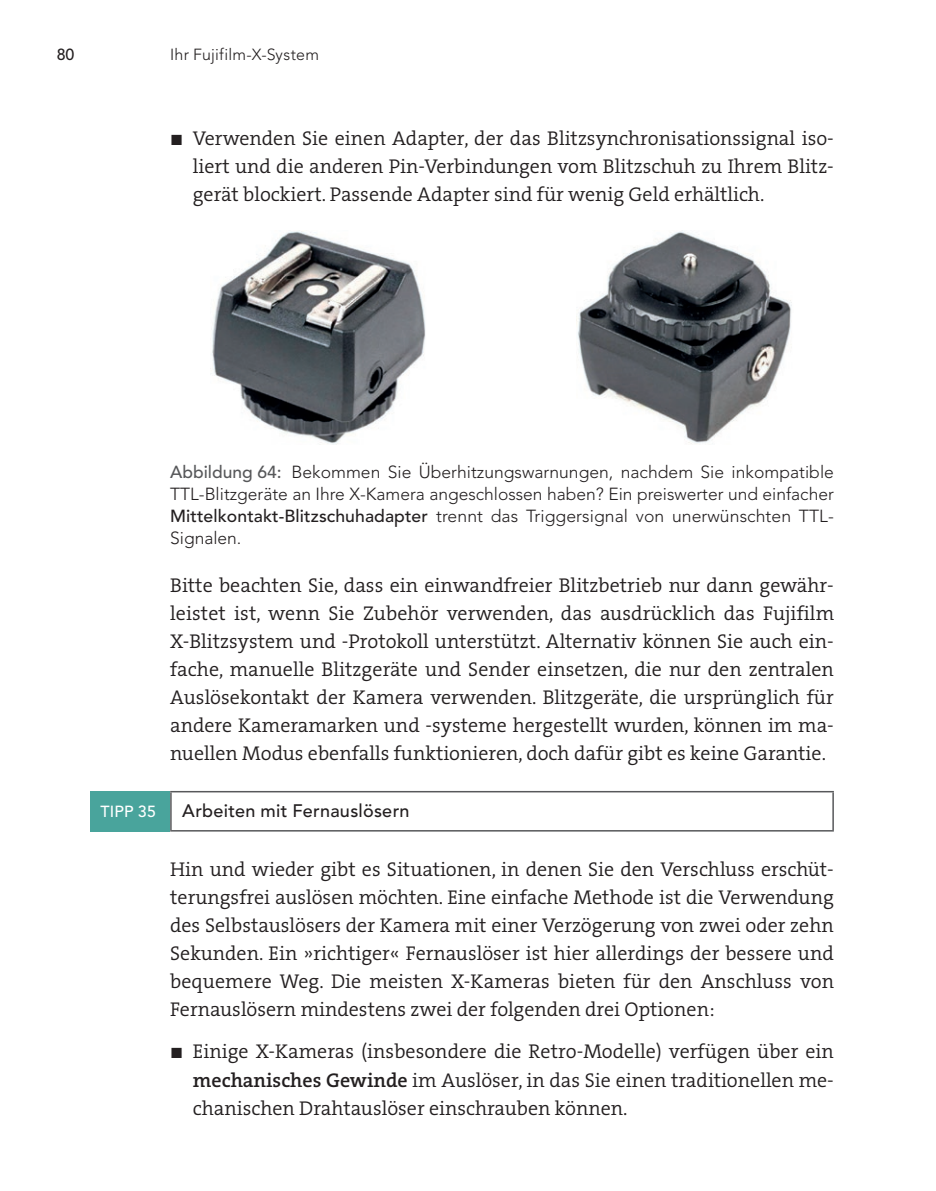
<style>
.page{position:relative;width:936px;height:1191px;background:#fff}
.page>*{position:absolute;margin:0;border:0;box-sizing:border-box;transform-origin:0 0}
._202_Standard_O_AO{font:20px/28px "The Serif HP4 Se Lig";color:#231f20;text-align:justify}
._500_Tippueberschrif{font:500 18px "Avenir LT Pro";letter-spacing:.015em;color:#231f20}
.t1{font:300 17.4px/22px "Avenir LT Pro";letter-spacing:.005em;color:#231f20;text-align:justify}
.t2{font:300 16px "Avenir LT Pro";letter-spacing:.01em;color:#231f20}
.t3{font:500 16px "Avenir LT Pro";letter-spacing:.01em;color:#fff}
.t4{font:500 16px "Avenir LT Pro";color:#231f20}
.s1{font-size:15px}
.s2{font-weight:500;color:#57585a}
.s3{font-weight:500}
.s4{font-family:"The Serif HP6 Se Bld"}
</style>
<div class="page">
<img style="left:576px;top:231px;width:216px;height:213px">
<img style="left:210px;top:231px;width:216px;height:214px">
<hr style="left:170px;top:791px;width:663px;height:1px;background:#57585a">
<hr style="left:170px;top:792px;width:2px;height:38px;background:#57585a">
<hr style="left:832px;top:792px;width:1px;height:38px;background:#57585a">
<hr style="left:170px;top:830px;width:663px;height:1px;background:#57585a">
<div style="left:91px;top:791px;width:79px;height:40px;background:#49a49c"></div>
<p class="t4" style="left:57px;top:44px;width:19px">80</p>
<p class="t2" style="left:170px;top:45px;width:150px">Ihr Fujifilm-X-System</p>
<p class="_202_Standard_O_AO" style="left:193px;top:125px;width:642px;text-indent:-23px"><span class="s1">■</span> Verwenden Sie einen Adapter, der das Blitzsynchronisationssignal iso&shy;liert und die anderen Pin-Verbindungen vom Blitzschuh zu Ihrem Blitz&shy;gerät blockiert. Passende Adapter sind für wenig Geld erhältlich.</p>
<p class="t3" style="left:100px;top:802px;width:57px">TIPP 35</p>
<p class="t1" style="left:170px;top:461px;width:665px"><span class="s2">Abbildung 64:</span> Bekommen Sie Überhitzungswarnungen, nachdem Sie inkompatible TTL-Blitzgeräte an Ihre X-Kamera angeschlossen haben? Ein preiswerter und einfacher <span class="s3">Mittelkontakt-Blitzschuhadapter</span> trennt das Triggersignal von unerwünschten TTL-Signalen.</p>
<p class="_202_Standard_O_AO" style="left:170px;top:571px;width:665px">Bitte beachten Sie, dass ein einwandfreier Blitzbetrieb nur dann gewähr&shy;leistet ist, wenn Sie Zubehör verwenden, das ausdrücklich das Fujifilm X-Blitzsystem und -Protokoll unterstützt. Alternativ können Sie auch ein&shy;fache, manuelle Blitzgeräte und Sender einsetzen, die nur den zentralen Auslösekontakt der Kamera verwenden. Blitzgeräte, die ursprünglich für andere Kameramarken und -systeme hergestellt wurden, können im ma&shy;nuellen Modus ebenfalls funktionieren, doch dafür gibt es keine Garantie.</p>
<p class="_500_Tippueberschrif" style="left:182px;top:799px;width:229px">Arbeiten mit Fernauslösern</p>
<p class="_202_Standard_O_AO" style="left:170px;top:855px;width:665px">Hin und wieder gibt es Situationen, in denen Sie den Verschluss erschüt&shy;terungsfrei auslösen möchten. Eine einfache Methode ist die Verwendung des Selbstauslösers der Kamera mit einer Verzögerung von zwei oder zehn Sekunden. Ein »richtiger« Fernauslöser ist hier allerdings der bessere und bequemere Weg. Die meisten X-Kameras bieten für den Anschluss von Fernauslösern mindestens zwei der folgenden drei Optionen:</p>
<p class="_202_Standard_O_AO" style="left:193px;top:1037px;width:642px;text-indent:-23px"><span class="s1">■</span> Einige X-Kameras (insbesondere die Retro-Modelle) verfügen über ein <span class="s4">mechanisches Gewinde</span> im Auslöser, in das Sie einen traditionellen me&shy;chanischen Drahtauslöser einschrauben können.</p>
</div>
